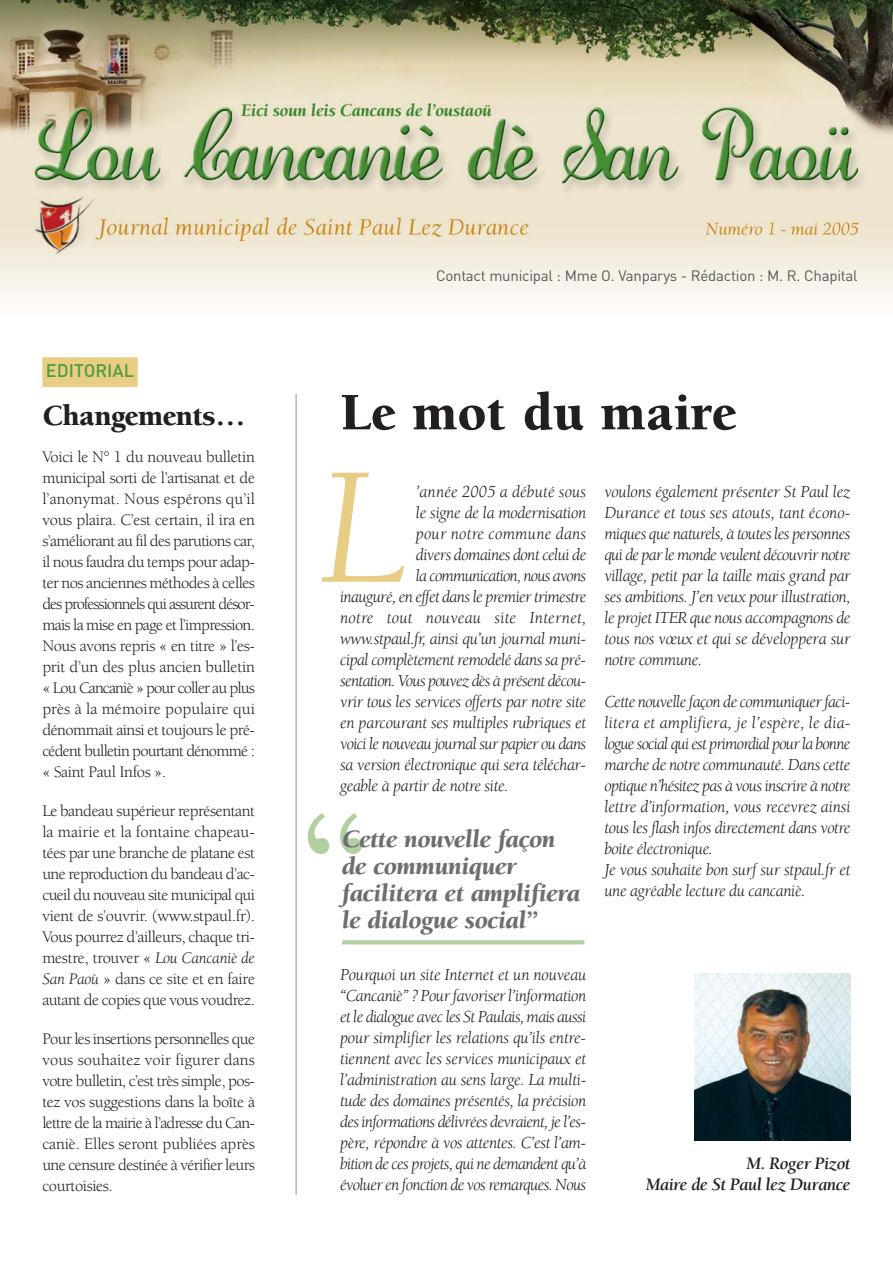
<style>
.page{position:relative;width:893px;height:1263px;background:#fff}
.page>*{position:absolute;margin:0;border:0;box-sizing:border-box;transform-origin:0 0}
.t1{font:italic 171.75px "Berkeley";color:#e8cd85}
.t2{font:700 162px "Berkeley";color:#b2cfa2}
.t3{font:900 54px "Berkeley";color:#231f20}
.t4{font:900 30px "Berkeley";letter-spacing:-.015em;color:#231f20}
.t5{font:italic 900 25.5px/27px "Berkeley";letter-spacing:-.01em;color:#6d6e70}
.t6{font:italic 700 18px/21px "Berkeley";letter-spacing:-.025em;color:#231f20;text-align:right}
.t7{font:500 18px "DIN";color:#4f9d3a}
.t8{font:italic 17.25px/21px "Berkeley";letter-spacing:-.025em;color:#231f20;text-align:justify}
.t9{font:italic 17.25px "Berkeley";letter-spacing:.01em;color:#231f20}
.t10{font:italic 17.25px "Berkeley";letter-spacing:-.045em;color:#231f20}
.t11{font:italic 17.25px "Berkeley";letter-spacing:-.05em;color:#231f20}
.t12{font:italic 17.25px "Berkeley";letter-spacing:.005em;color:#231f20}
.t13{font:16.5px/21px "Berkeley";letter-spacing:-.035em;color:#231f20;text-align:justify}
.t14{font:15px "DIN";letter-spacing:-.015em;color:#58595b}
.s1{font-style:italic}
</style>
<div class="page">
<img style="left:1px;top:0;width:891px;height:300px">
<div style="left:43px;top:358px;width:94px;height:28px;background:#e8cd85"></div>
<div style="left:42px;top:357px;width:96px;height:30px;border:2px solid #e8cd85"></div>
<img style="left:694px;top:974px;width:156px;height:167px">
<hr style="left:296px;top:394px;width:1px;height:801px;background:#939598">
<div style="left:342px;top:940px;width:242px;height:5px;background:#b2cfa2"></div>
<p class="t7" style="left:46px;top:364px;width:90px">EDITORIAL</p>
<h3 class="t4" style="left:42px;top:404px;width:204px">Changements…</h3>
<p class="t13" style="left:42px;top:448px;width:214px">Voici le N° 1 du nouveau bulletin municipal sorti de l’artisanat et de l’anonymat. Nous espérons qu’il vous plaira. C’est certain, il ira en s’améliorant au fil des parutions car, il nous faudra du temps pour adap&shy;ter nos anciennes méthodes à celles des professionnels qui assurent désor&shy;mais la mise en page et l’impression.<br>Nous avons repris « en titre » l’es&shy;prit d’un des plus ancien bulletin « Lou Cancaniè » pour coller au plus près à la mémoire populaire qui dénommait ainsi et toujours le pré&shy;cédent bulletin pourtant dénommé : « Saint Paul Infos ».</p>
<p class="t13" style="left:42px;top:802px;width:214px">Le bandeau supérieur représentant la mairie et la fontaine chapeau&shy;tées par une branche de platane est une reproduction du bandeau d’ac&shy;cueil du nouveau site municipal qui vient de s’ouvrir. (www.stpaul.fr).<br>Vous pourrez d’ailleurs, chaque tri&shy;mestre, trouver « <span class="s1">Lou Cancaniè de San Paoù</span> » dans ce site et en faire autant de copies que vous voudrez.</p>
<p class="t13" style="left:42px;top:1030px;width:214px">Pour les insertions personnelles que vous souhaitez voir figurer dans votre bulletin, c’est très simple, pos&shy;tez vos suggestions dans la boîte à lettre de la mairie à l’adresse du Can&shy;caniè. Elles seront publiées après une censure destinée à vérifier leurs courtoisies.</p>
<p class="t14" style="left:436px;top:270px;width:423px">Contact municipal : Mme O. Vanparys - Rédaction : M. R. Chapital</p>
<h3 class="t3" style="left:340px;top:391px;width:398px">Le mot du maire</h3>
<h1 class="t1" style="left:317px;top:461px;width:87px">L</h1>
<p class="t12" style="left:416px;top:485px;width:172px">’année 2005 a débuté sous</p>
<p class="t8" style="left:416px;top:504px;width:172px">le signe de la modernisation</p>
<p class="t9" style="left:416px;top:527px;width:172px">pour notre commune dans</p>
<p class="t8" style="left:416px;top:546px;width:172px">divers domaines dont celui de</p>
<p class="t11" style="left:416px;top:569px;width:172px">la communication, nous avons</p>
<p class="t8" style="left:340px;top:588px;width:248px">inauguré, en effet dans le premier trimestre</p>
<p class="t9" style="left:340px;top:611px;width:248px">notre tout nouveau site Internet,</p>
<p class="t8" style="left:340px;top:630px;width:248px">www.stpaul.fr, ainsi qu’un journal muni-</p>
<p class="t8" style="left:340px;top:651px;width:248px">cipal complètement remodelé dans sa pré-</p>
<p class="t10" style="left:340px;top:674px;width:248px">sentation. Vous pouvez dès à présent décou-</p>
<p class="t8" style="left:340px;top:693px;width:248px">vrir tous les services offerts par notre site</p>
<p class="t8" style="left:340px;top:714px;width:248px">en parcourant ses multiples rubriques et</p>
<p class="t8" style="left:340px;top:735px;width:248px">voici le nouveau journal sur papier ou dans</p>
<p class="t8" style="left:340px;top:756px;width:248px">sa version électronique qui sera téléchar-</p>
<p class="t8" style="left:340px;top:777px;width:170px">geable à partir de notre site.</p>
<h2 class="t2" style="left:298px;top:805px;width:73px">“</h2>
<h3 class="t5" style="left:342px;top:827px;width:240px">Cette nouvelle façon de communiquer facilitera et amplifiera le dialogue social”</h3>
<p class="t8" style="left:340px;top:966px;width:248px">Pourquoi un site Internet et un nouveau “Cancaniè” ? Pour favoriser l’information et le dialogue avec les St Paulais, mais aussi pour simplifier les relations qu’ils entre&shy;tiennent avec les services municipaux et l’administration au sens large. La multi&shy;tude des domaines présentés, la précision des informations délivrées devraient, je l’es&shy;père, répondre à vos attentes. C’est l’am&shy;bition de ces projets, qui ne demandent qu’à évoluer en fonction de vos remarques. Nous</p>
<p class="t8" style="left:604px;top:483px;width:248px">voulons également présenter St Paul lez Durance et tous ses atouts, tant écono&shy;miques que naturels, à toutes les personnes qui de par le monde veulent découvrir notre village, petit par la taille mais grand par ses ambitions. J’en veux pour illustration, le projet ITER que nous accompagnons de tous nos vœux et qui se développera sur notre commune.</p>
<p class="t8" style="left:604px;top:693px;width:248px;text-align:left">Cette nouvelle façon de communiquer faci&shy;litera et amplifiera, je l’espère, le dia&shy;logue social qui est primordial pour la bonne marche de notre communauté. Dans cette optique n’hésitez pas à vous inscrire à notre lettre d’information, vous recevrez ainsi tous les flash infos directement dans votre boite électronique.<br>Je vous souhaite bon surf sur stpaul.fr et une agréable lecture du cancaniè.</p>
<p class="t6" style="left:645px;top:1155px;width:206px">M. Roger Pizot<br>Maire de St Paul lez Durance</p>
</div>
